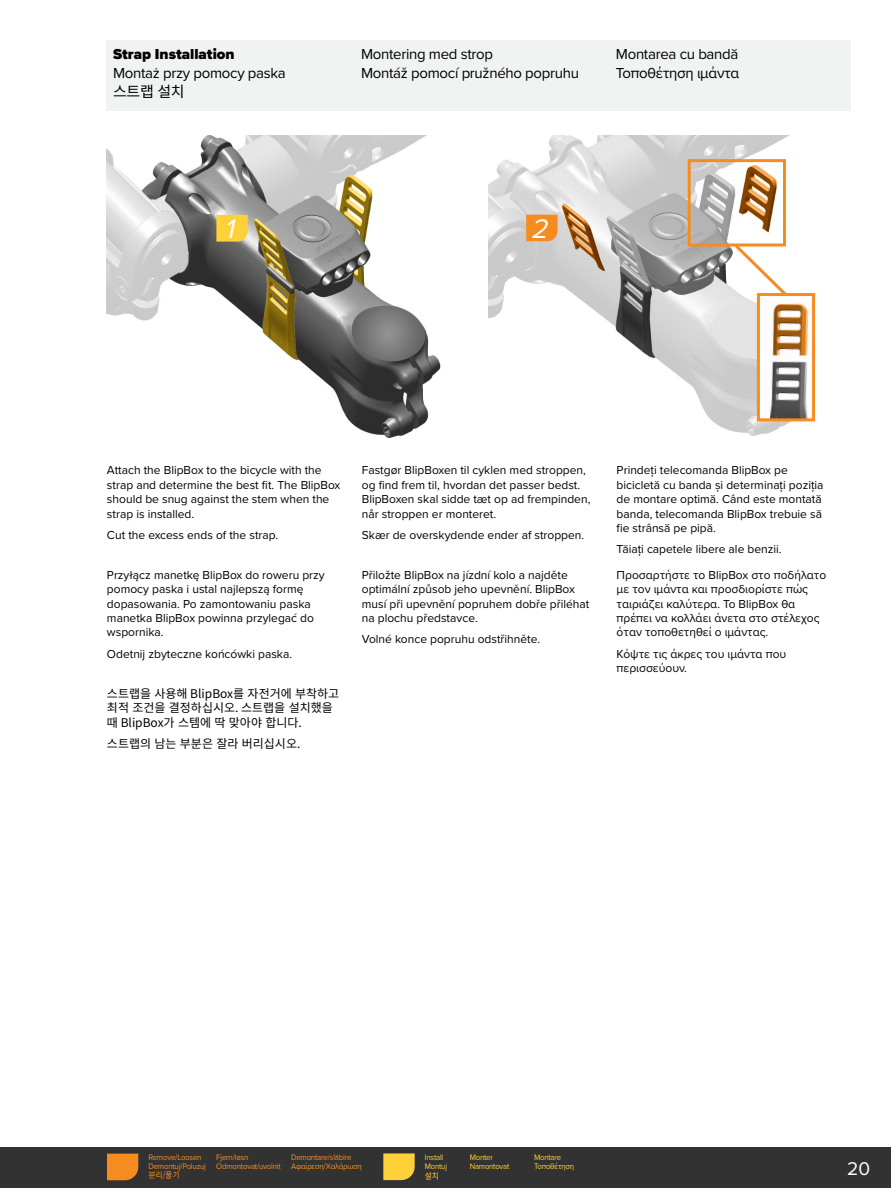
<style>
.page{position:relative;width:891px;height:1188px;background:#fff}
.page>*{position:absolute;margin:0;border:0;box-sizing:border-box;transform-origin:0 0}
.t1{font:italic 27.9px "Proxima Nova";color:#fff}
.t2{font:19.2px "Proxima Nova";color:#fff}
.SubHeader_Proxima_No{font:15px "Proxima Nova";letter-spacing:-.02em;color:#000}
.SubHeader_Proxima_No-2{font:900 15px "Proxima Nova";color:#000}
.SubHeader_Proxima_No-3{font:15px "Noto Sans CJ Kkr";color:#000}
.User_Manual_Text_-_N{font:12px/14.4px "Proxima Nova";color:#000}
.User_Manual_Text_-_N-2{font:12px/14.4px "Noto Sans CJ Kkr";color:#000}
.Flag_Text{font:8.25px "Proxima Nova";letter-spacing:-.025em;color:#f68c1f;scale:.95 1}
.Flag_Text-2{font:8.25px "Proxima Nova";letter-spacing:-.025em;color:#ffd138;scale:.94 1}
.Flag_Text-3{font:8.25px "Proxima Nova";letter-spacing:-.025em;color:#ffd138;scale:.95 1}
.Flag_Text-4{font:8.25px "Noto Sans CJ Kkr";color:#f68c1f;scale:.95 1}
.Flag_Text-5{font:8.25px "Noto Sans CJ Kkr";color:#ffd138;scale:.94 1}
</style>
<div class="page">
<div style="left:0;top:1148px;width:891px;height:40px;background:#323232"></div>
<img style="left:489px;top:136px;width:327px;height:300px">
<img style="left:107px;top:135px;width:334px;height:302px">
<svg style="left:216px;top:215px;width:32px;height:27px"></svg>
<svg style="left:526px;top:215px;width:32px;height:26px"></svg>
<div style="left:688px;top:159px;width:98px;height:87px;border:3px solid #f68c1f"></div>
<img style="left:761px;top:297px;width:50px;height:120px">
<div style="left:757px;top:293px;width:58px;height:128px;border:3px solid #f68c1f"></div>
<svg style="left:732px;top:242px;width:58px;height:57px"></svg>
<div style="left:106px;top:40px;width:744px;height:71px;background:#f1f2f2"></div>
<svg style="left:107px;top:1154px;width:31px;height:26px"></svg>
<svg style="left:383px;top:1153px;width:32px;height:27px"></svg>
<p class="SubHeader_Proxima_No-2" style="left:113px;top:43px;width:123px">Strap Installation</p>
<p class="SubHeader_Proxima_No" style="left:361px;top:43px;width:134px">Montering med strop</p>
<p class="SubHeader_Proxima_No" style="left:616px;top:43px;width:124px">Montarea cu bandă</p>
<p class="SubHeader_Proxima_No" style="left:113px;top:62px;width:174px">Montaż przy pomocy paska</p>
<p class="SubHeader_Proxima_No" style="left:361px;top:62px;width:220px">Montáž pomocí pružného popruhu</p>
<p class="SubHeader_Proxima_No" style="left:616px;top:62px;width:125px">Τοποθέτηση ιμάντα</p>
<p class="SubHeader_Proxima_No-3" style="left:113px;top:83px;width:73px">스트랩 설치</p>
<p class="t1" style="left:225px;top:208px;width:19px">1</p>
<p class="t1" style="left:531px;top:208px;width:26px">2</p>
<p class="User_Manual_Text_-_N" style="left:107px;top:463px;width:235px">Attach the BlipBox to the bicycle with the strap and determine the best fit. The BlipBox should be snug against the stem when the strap is installed.</p>
<p class="User_Manual_Text_-_N" style="left:107px;top:527px;width:173px">Cut the excess ends of the strap.</p>
<p class="User_Manual_Text_-_N" style="left:107px;top:567px;width:219px">Przyłącz manetkę BlipBox do roweru przy pomocy paska i ustal najlepszą formę dopasowania. Po zamontowaniu paska manetka BlipBox powinna przylegać do wspornika.</p>
<p class="User_Manual_Text_-_N" style="left:107px;top:646px;width:187px">Odetnij zbyteczne końcówki paska.</p>
<p class="User_Manual_Text_-_N-2" style="left:107px;top:686px;width:234px">스트랩을 사용해 BlipBox를 자전거에 부착하고 최적 조건을 결정하십시오. 스트랩을 설치했을 때 BlipBox가 스템에 딱 맞아야 합니다.</p>
<p class="User_Manual_Text_-_N-2" style="left:107px;top:736px;width:195px">스트랩의 남는 부분은 잘라 버리십시오.</p>
<p class="User_Manual_Text_-_N" style="left:362px;top:463px;width:230px">Fastgør BlipBoxen til cyklen med stroppen, og find frem til, hvordan det passer bedst.<br>BlipBoxen skal sidde tæt op ad frempinden, når stroppen er monteret.</p>
<p class="User_Manual_Text_-_N" style="left:362px;top:527px;width:224px">Skær de overskydende ender af stroppen.</p>
<p class="User_Manual_Text_-_N" style="left:362px;top:567px;width:229px">Přiložte BlipBox na jízdní kolo a najděte optimální způsob jeho upevnění. BlipBox musí při upevnění popruhem dobře přiléhat na plochu představce.</p>
<p class="User_Manual_Text_-_N" style="left:362px;top:631px;width:180px">Volné konce popruhu odstřihněte.</p>
<p class="User_Manual_Text_-_N" style="left:617px;top:463px;width:208px">Prindeți telecomanda BlipBox pe bicicletă cu banda și determinați poziția de montare optimă. Când este montată banda, telecomanda BlipBox trebuie să fie strânsă pe pipă.</p>
<p class="User_Manual_Text_-_N" style="left:617px;top:541px;width:166px">Tăiați capetele libere ale benzii.</p>
<p class="User_Manual_Text_-_N" style="left:617px;top:567px;width:211px">Προσαρτήστε το BlipBox στο ποδήλατο με τον ιμάντα και προσδιορίστε πώς ταιριάζει καλύτερα. Το BlipBox θα πρέπει να κολλάει άνετα στο στέλεχος όταν τοποθετηθεί ο ιμάντας.</p>
<p class="User_Manual_Text_-_N" style="left:617px;top:646px;width:171px">Κόψτε τις άκρες του ιμάντα που περισσεύουν.</p>
<p class="Flag_Text" style="left:148px;top:1151px;width:57px">Remove/Loosen</p>
<p class="Flag_Text" style="left:216px;top:1151px;width:35px">Fjern/løsn</p>
<p class="Flag_Text" style="left:291px;top:1151px;width:65px">Demontare/slăbire</p>
<p class="Flag_Text" style="left:148px;top:1160px;width:62px">Demontuj/Poluzuj</p>
<p class="Flag_Text" style="left:216px;top:1160px;width:69px">Odmontovat/uvolnit</p>
<p class="Flag_Text" style="left:291px;top:1160px;width:76px">Αφαίρεση/Χαλάρωση</p>
<p class="Flag_Text-4" style="left:148px;top:1171px;width:34px">분리/풀기</p>
<p class="Flag_Text-3" style="left:425px;top:1151px;width:21px">Install</p>
<p class="Flag_Text-2" style="left:470px;top:1151px;width:26px">Monter</p>
<p class="Flag_Text-2" style="left:534px;top:1151px;width:30px">Montare</p>
<p class="Flag_Text-2" style="left:425px;top:1160px;width:25px">Montuj</p>
<p class="Flag_Text-2" style="left:470px;top:1160px;width:44px">Namontovat</p>
<p class="Flag_Text-2" style="left:534px;top:1160px;width:44px">Τοποθέτηση</p>
<p class="Flag_Text-5" style="left:425px;top:1172px;width:16px">설치</p>
<h2 class="t2" style="left:847px;top:1154px;width:24px">20</h2>
</div>
